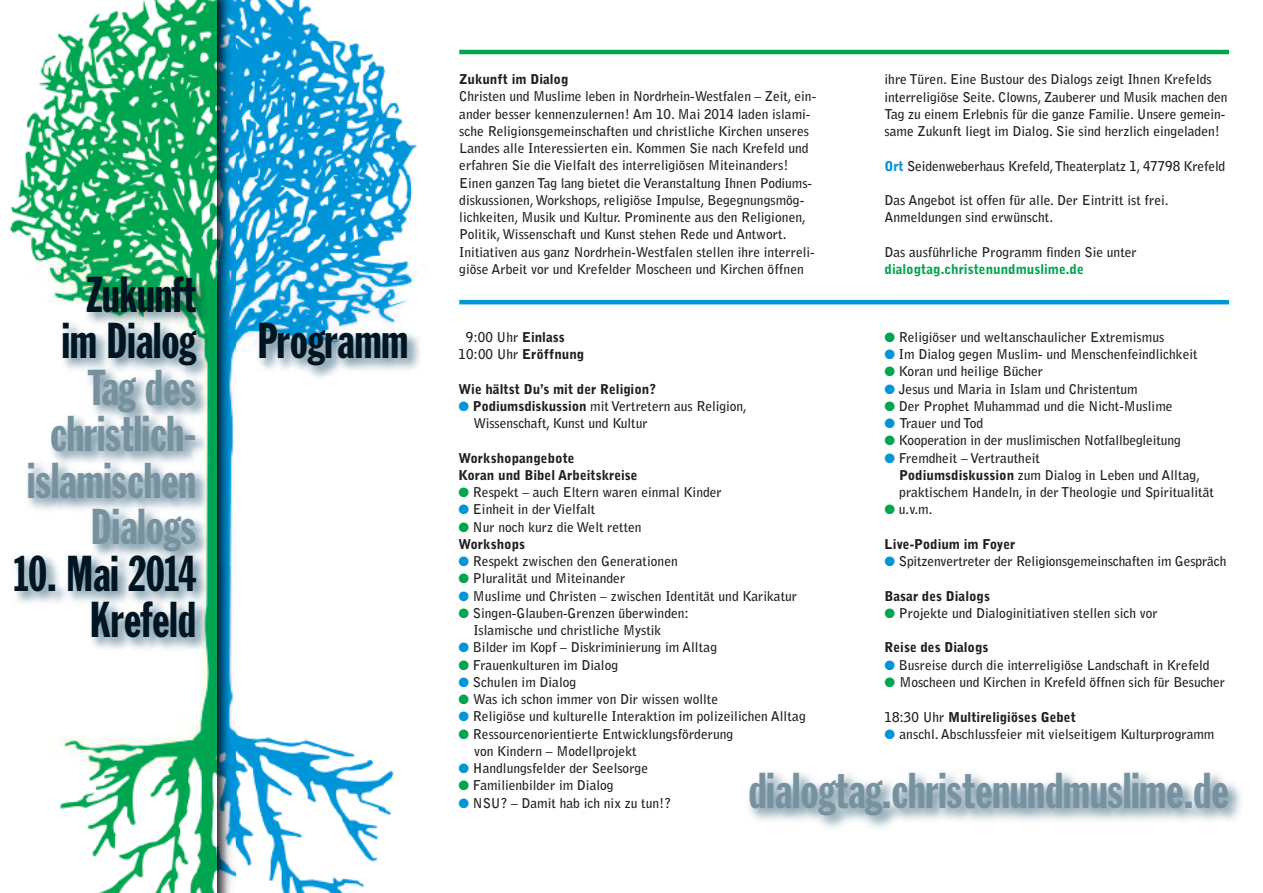
<style>
.page{position:relative;width:1263px;height:893px;background:#fff}
.page>*{position:absolute;margin:0;border:0;box-sizing:border-box;transform-origin:0 0}
.t1{font:49.5px/46.5px "Franklin Gothic Extra Cond";color:#77929f;text-align:right}
.t2{font:49.5px/46.5px "Franklin Gothic Extra Cond";color:#001522;text-align:center}
.t3{font:700 13.5px/17.2px "Bell Gothic";color:#231f20}
.t4{font:900 13.5px/17.2px "Bell Gothic";color:#231f20}
.t5{font:900 13.5px "Bell Gothic";color:#00a54f}
.s1{font-weight:900;color:#0095d9}
.s2{font-weight:700}
.s3{color:#0095d9}
.s4{font-weight:900}
.s5{color:#00a54f}
</style>
<div class="page">
<img style="left:236px;top:0;width:181px;height:893px">
<img style="left:10px;top:0;width:226px;height:893px">
<img style="left:236px;top:565px;width:39px;height:204px">
<img style="left:236px;top:261px;width:39px;height:4px">
<img style="left:10px;top:261px;width:226px;height:508px">
<img style="left:219px;top:265px;width:201px;height:300px">
<img style="left:749px;top:773px;width:492px;height:54px">
<hr style="left:459px;top:300px;width:770px;height:4px;background:#0095d9">
<hr style="left:459px;top:50px;width:770px;height:4px;background:#00a54f">
<h1 class="t2" style="left:62px;top:274px;width:136px">Zukunft im Dialog</h1>
<h1 class="t1" style="left:27px;top:367px;width:170px">Tag des christlich&shy;islamischen<br>Dialogs</h1>
<h1 class="t2" style="left:14px;top:553px;width:183px;text-align:right">10. Mai 2014<br>Krefeld</h1>
<h1 class="t2" style="left:258px;top:321px;width:152px">Programm</h1>
<p class="t4" style="left:459px;top:72px;width:111px">Zukunft im Dialog</p>
<p class="t3" style="left:459px;top:89px;width:358px">Christen und Muslime leben in Nordrhein-Westfalen – Zeit, ein&shy;ander besser kennenzulernen! Am 10. Mai 2014 laden islami&shy;sche Religionsgemeinschaften und christliche Kirchen unseres Landes alle Interessierten ein. Kommen Sie nach Krefeld und erfahren Sie die Vielfalt des interreligiösen Miteinanders!<br>Einen ganzen Tag lang bietet die Veranstaltung Ihnen Podiums&shy;diskussionen,Workshops, religiöse Impulse, Begegnungsmög&shy;lichkeiten, Musik und Kultur. Prominente aus den Religionen, Politik,Wissenschaft und Kunst stehen Rede und Antwort.<br>Initiativen aus ganz Nordrhein-Westfalen stellen ihre interreli&shy;giöse Arbeit vor und Krefelder Moscheen und Kirchen öffnen</p>
<p class="t3" style="left:884px;top:72px;width:345px">ihre Türen. Eine Bustour des Dialogs zeigt Ihnen Krefelds interreligiöse Seite. Clowns, Zauberer und Musik machen den Tag zu einem Erlebnis für die ganze Familie. Unsere gemein&shy;same Zukunft liegt im Dialog. Sie sind herzlich eingeladen!</p>
<p class="t3" style="left:884px;top:158px;width:342px"><span class="s1">Ort</span> Seidenweberhaus Krefeld,Theaterplatz 1, 47798 Krefeld</p>
<p class="t3" style="left:884px;top:193px;width:286px">Das Angebot ist offen für alle. Der Eintritt ist frei.<br>Anmeldungen sind erwünscht.</p>
<p class="t3" style="left:884px;top:244px;width:254px">Das ausführliche Programm finden Sie unter</p>
<p class="t5" style="left:884px;top:264px;width:201px">dialogtag.christenundmuslime.de</p>
<p class="t4" style="left:458px;top:329px;width:127px;text-indent:7px"><span class="s2">9:00 Uhr</span> Einlass<br><span class="s2">10:00 Uhr</span> Eröffnung</p>
<p class="t4" style="left:458px;top:381px;width:199px">Wie hältst Du’s mit der Religion?</p>
<p class="t3" style="left:473px;top:398px;width:275px;text-indent:-15px"><span class="s3">●</span> <span class="s4">Podiumsdiskussion</span> mit Vertretern aus Religion,<br>Wissenschaft, Kunst und Kultur</p>
<p class="t4" style="left:458px;top:450px;width:181px">Workshopangebote<br>Koran und Bibel Arbeitskreise</p>
<p class="t3" style="left:458px;top:484px;width:265px"><span class="s5">●</span> Respekt – auch Eltern waren einmal Kinder</p>
<p class="t3" style="left:458px;top:502px;width:138px"><span class="s3">●</span> Einheit in der Vielfalt</p>
<p class="t3" style="left:458px;top:519px;width:185px"><span class="s5">●</span> Nur noch kurz die Welt retten<br><span class="s4">Workshops</span></p>
<p class="t3" style="left:458px;top:553px;width:221px"><span class="s3">●</span> Respekt zwischen den Generationen</p>
<p class="t3" style="left:458px;top:571px;width:168px"><span class="s5">●</span> Pluralität und Miteinander</p>
<p class="t3" style="left:458px;top:588px;width:340px"><span class="s3">●</span> Muslime und Christen – zwischen Identität und Karikatur</p>
<p class="t3" style="left:473px;top:605px;width:217px;text-indent:-15px"><span class="s5">●</span> Singen-Glauben-Grenzen überwinden:<br>Islamische und christliche Mystik</p>
<p class="t3" style="left:458px;top:640px;width:260px"><span class="s3">●</span> Bilder im Kopf – Diskriminierung im Alltag</p>
<p class="t3" style="left:458px;top:657px;width:161px"><span class="s5">●</span> Frauenkulturen im Dialog</p>
<p class="t3" style="left:458px;top:674px;width:119px"><span class="s3">●</span> Schulen im Dialog</p>
<p class="t3" style="left:458px;top:691px;width:261px"><span class="s5">●</span> Was ich schon immer von Dir wissen wollte</p>
<p class="t3" style="left:458px;top:709px;width:349px"><span class="s3">●</span> Religiöse und kulturelle Interaktion im polizeilichen Alltag</p>
<p class="t3" style="left:474px;top:726px;width:261px;text-indent:-15px"><span class="s5">●</span> Ressourcenorientierte Entwicklungsförderung von Kindern – Modellprojekt</p>
<p class="t3" style="left:458px;top:760px;width:191px"><span class="s3">●</span> Handlungsfelder der Seelsorge</p>
<p class="t3" style="left:458px;top:778px;width:157px"><span class="s5">●</span> Familienbilder im Dialog</p>
<p class="t3" style="left:458px;top:795px;width:214px"><span class="s3">●</span> NSU? – Damit hab ich nix zu tun!?</p>
<p class="t3" style="left:884px;top:329px;width:281px"><span class="s5">●</span> Religiöser und weltanschaulicher Extremismus</p>
<p class="t3" style="left:884px;top:347px;width:315px"><span class="s3">●</span> Im Dialog gegen Muslim- und Menschenfeindlichkeit</p>
<p class="t3" style="left:884px;top:364px;width:160px"><span class="s5">●</span> Koran und heilige Bücher</p>
<p class="t3" style="left:884px;top:381px;width:255px"><span class="s3">●</span> Jesus und Maria in Islam und Christentum</p>
<p class="t3" style="left:884px;top:398px;width:290px"><span class="s5">●</span> Der Prophet Muhammad und die Nicht-Muslime</p>
<p class="t3" style="left:884px;top:416px;width:100px"><span class="s3">●</span> Trauer und Tod</p>
<p class="t3" style="left:884px;top:433px;width:298px"><span class="s5">●</span> Kooperation in der muslimischen Notfallbegleitung</p>
<p class="t3" style="left:899px;top:450px;width:316px;text-indent:-15px"><span class="s3">●</span> Fremdheit – Vertrautheit<br><span class="s4">Podiumsdiskussion</span> zum Dialog in Leben und Alltag, praktischem Handeln, in der Theologie und Spiritualität</p>
<p class="t3" style="left:884px;top:502px;width:50px"><span class="s5">●</span> u.v.m.</p>
<p class="t4" style="left:884px;top:537px;width:132px">Live-Podium im Foyer</p>
<p class="t3" style="left:884px;top:554px;width:343px"><span class="s3">●</span> Spitzenvertreter der Religionsgemeinschaften im Gespräch</p>
<p class="t4" style="left:884px;top:588px;width:107px">Basar des Dialogs</p>
<p class="t3" style="left:884px;top:605px;width:275px"><span class="s5">●</span> Projekte und Dialoginitiativen stellen sich vor</p>
<p class="t4" style="left:884px;top:640px;width:106px">Reise des Dialogs</p>
<p class="t3" style="left:884px;top:657px;width:327px"><span class="s3">●</span> Busreise durch die interreligiöse Landschaft in Krefeld</p>
<p class="t3" style="left:884px;top:674px;width:342px"><span class="s5">●</span> Moscheen und Kirchen in Krefeld öffnen sich für Besucher</p>
<p class="t4" style="left:884px;top:709px;width:193px"><span class="s2">18:30 Uhr</span> Multireligiöses Gebet</p>
<p class="t3" style="left:884px;top:726px;width:331px"><span class="s3">●</span> anschl. Abschlussfeier mit vielseitigem Kulturprogramm</p>
<h1 class="t1" style="left:748px;top:771px;width:482px">dialogtag.christenundmuslime.de</h1>
</div>
